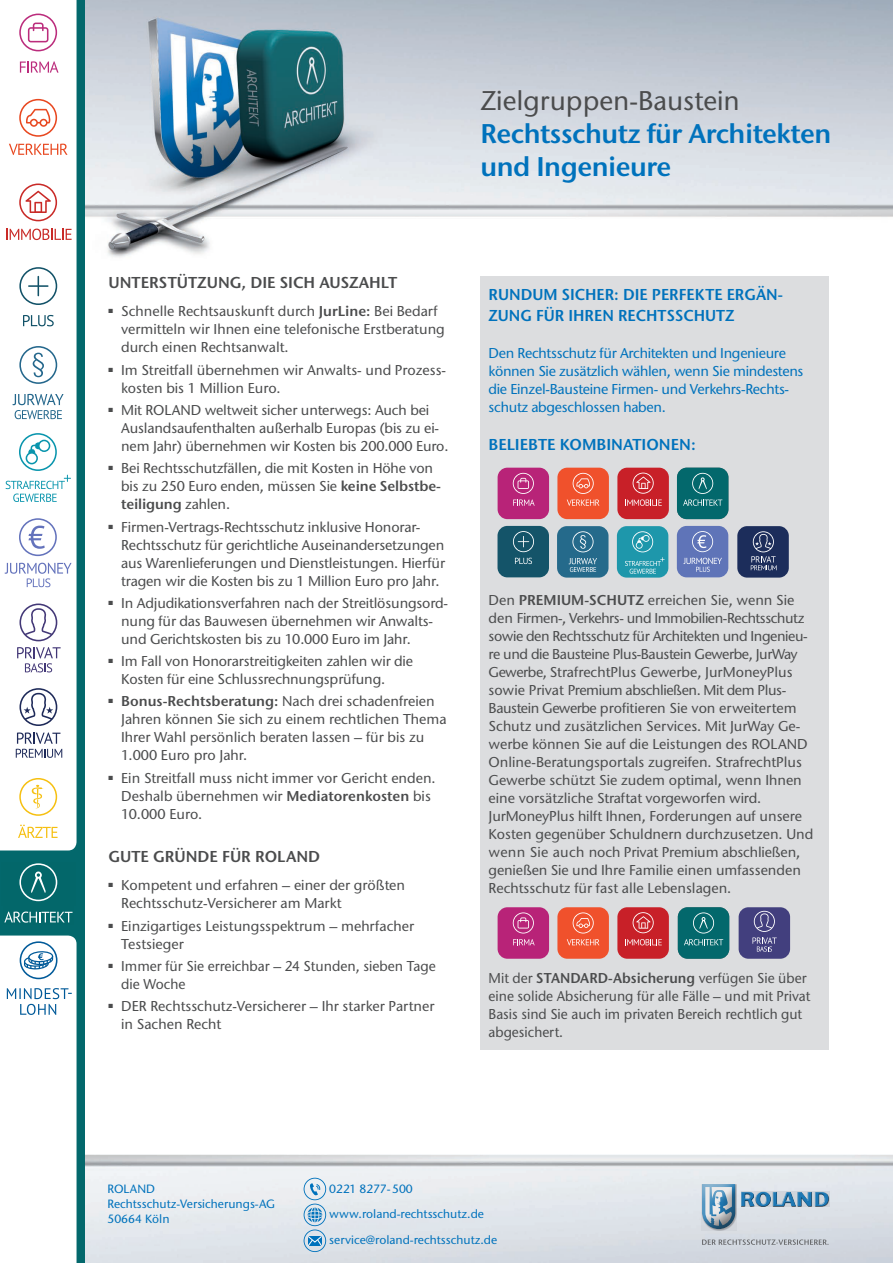
<style>
.page{position:relative;width:893px;height:1263px;background:#fff}
.page>*{position:absolute;margin:0;border:0;box-sizing:border-box;transform-origin:0 0}
.t1{font:600 27px/33px "Stone Sans ITC Std";letter-spacing:-.02em;color:#0072bc}
.t2{font:500 27px "Stone Sans ITC Std";color:#4b4c4d}
.t3{font:600 15.75px/20.2px "Stone Sans ITC Std";color:#0072bc}
.t4{font:600 15.75px "Stone Sans ITC Std";color:#4b4c4d}
.t5{font:500 14.25px/18px "Stone Sans ITC Std";color:#4b4c4d}
.t6{font:500 14.25px/18px "Stone Sans ITC Std";letter-spacing:-.02em;color:#0072bc}
.t7{font:500 14.25px/18px "Stone Sans ITC Std";color:#4b4c4d;scale:.96 1}
.t8{font:500 12px/15.5px "Stone Sans ITC Std";color:#0072bc}
.s1{font-weight:600}
</style>
<div class="page">
<svg style="left:304px;top:1178px;width:22px;height:74px"></svg>
<div style="left:741px;top:1191px;width:87px;height:15px;background:#d0d4da"></div>
<svg style="left:741px;top:1192px;width:88px;height:15px"></svg>
<svg style="left:736px;top:1184px;width:1px;height:47px"></svg>
<svg style="left:702px;top:1229px;width:34px;height:3px"></svg>
<svg style="left:702px;top:1184px;width:34px;height:45px"></svg>
<svg style="left:702px;top:1239px;width:126px;height:6px"></svg>
<img style="left:85px;top:0;width:808px;height:257px">
<div style="left:64px;top:0;width:21px;height:1263px;background:#03686c"></div>
<div style="left:0;top:838px;width:83px;height:110px;background:#03686c"></div>
<div style="left:480px;top:276px;width:349px;height:774px;background:#dcdddf"></div>
<div style="left:498px;top:907px;width:51px;height:52px;background:#b82378;border-radius:10px"></div>
<svg style="left:513px;top:912px;width:21px;height:21px"></svg>
<svg style="left:513px;top:939px;width:22px;height:6px"></svg>
<div style="left:557px;top:907px;width:52px;height:52px;background:#f0512c;border-radius:10px"></div>
<svg style="left:573px;top:912px;width:21px;height:21px"></svg>
<svg style="left:567px;top:939px;width:32px;height:6px"></svg>
<div style="left:617px;top:907px;width:52px;height:52px;background:#c82028;border-radius:10px"></div>
<svg style="left:625px;top:939px;width:37px;height:6px"></svg>
<svg style="left:633px;top:912px;width:21px;height:21px"></svg>
<div style="left:739px;top:907px;width:51px;height:52px;background:#423f7e;border-radius:10px"></div>
<svg style="left:752px;top:911px;width:25px;height:40px"></svg>
<div style="left:678px;top:907px;width:51px;height:52px;background:#03686c;border-radius:10px"></div>
<svg style="left:684px;top:939px;width:39px;height:6px"></svg>
<svg style="left:693px;top:912px;width:21px;height:21px"></svg>
<div style="left:498px;top:468px;width:51px;height:51px;background:#b82378;border-radius:10px"></div>
<svg style="left:513px;top:473px;width:22px;height:33px"></svg>
<div style="left:557px;top:468px;width:52px;height:51px;background:#f0512c;border-radius:10px"></div>
<svg style="left:567px;top:473px;width:32px;height:33px"></svg>
<div style="left:497px;top:526px;width:52px;height:51px;background:#145469;border-radius:10px"></div>
<svg style="left:515px;top:558px;width:17px;height:6px"></svg>
<svg style="left:513px;top:531px;width:21px;height:21px"></svg>
<div style="left:617px;top:468px;width:52px;height:51px;background:#c82028;border-radius:10px"></div>
<svg style="left:625px;top:473px;width:37px;height:33px"></svg>
<div style="left:557px;top:526px;width:51px;height:52px;background:#256a8b;border-radius:10px"></div>
<svg style="left:569px;top:558px;width:28px;height:14px"></svg>
<svg style="left:572px;top:531px;width:22px;height:21px"></svg>
<div style="left:617px;top:526px;width:51px;height:52px;background:#1e97ab;border-radius:10px"></div>
<svg style="left:625px;top:531px;width:40px;height:43px"></svg>
<div style="left:737px;top:526px;width:52px;height:52px;background:#1c2d5b;border-radius:10px"></div>
<svg style="left:751px;top:531px;width:26px;height:39px"></svg>
<div style="left:677px;top:526px;width:51px;height:51px;background:#5f74b8;border-radius:10px"></div>
<svg style="left:683px;top:558px;width:39px;height:14px"></svg>
<svg style="left:692px;top:531px;width:21px;height:21px"></svg>
<div style="left:677px;top:468px;width:51px;height:51px;background:#03686c;border-radius:10px"></div>
<svg style="left:683px;top:473px;width:39px;height:33px"></svg>
<svg style="left:4px;top:863px;width:69px;height:60px"></svg>
<svg style="left:0;top:935px;width:77px;height:328px"></svg>
<svg style="left:0;top:0;width:77px;height:850px"></svg>
<svg style="left:15px;top:11px;width:48px;height:66px"></svg>
<svg style="left:5px;top:95px;width:70px;height:69px"></svg>
<svg style="left:3px;top:180px;width:73px;height:74px"></svg>
<svg style="left:6px;top:264px;width:68px;height:74px"></svg>
<svg style="left:11px;top:344px;width:55px;height:78px"></svg>
<svg style="left:3px;top:430px;width:70px;height:75px"></svg>
<svg style="left:3px;top:516px;width:72px;height:75px"></svg>
<svg style="left:6px;top:601px;width:65px;height:74px"></svg>
<svg style="left:11px;top:686px;width:56px;height:76px"></svg>
<svg style="left:11px;top:776px;width:53px;height:65px"></svg>
<h1 class="t2" style="left:480px;top:84px;width:261px">Zielgruppen-Baustein</h1>
<h1 class="t1" style="left:480px;top:117px;width:352px">Rechtsschutz für Architekten und Ingenieure</h1>
<p class="t4" style="left:108px;top:273px;width:290px">UNTERSTÜTZUNG, DIE SICH AUSZAHLT</p>
<p class="t5" style="left:121px;top:302px;width:325px;text-indent:-13px">■ Schnelle Rechtsauskunft durch <span class="s1">JurLine:</span> Bei Bedarf vermitteln wir Ihnen eine telefonische Erstberatung durch einen Rechtsanwalt.</p>
<p class="t5" style="left:121px;top:361px;width:326px;text-indent:-13px">■ Im Streitfall übernehmen wir Anwalts- und Prozess&shy;kosten bis 1 Million Euro.</p>
<p class="t5" style="left:121px;top:401px;width:329px;text-indent:-13px">■ Mit ROLAND weltweit sicher unterwegs: Auch bei<br>Auslandsaufenthalten außerhalb Europas (bis zu ei&shy;nem Jahr) übernehmen wir Kosten bis 200.000 Euro.</p>
<p class="t5" style="left:121px;top:459px;width:321px;text-indent:-13px">■ Bei Rechtsschutzfällen, die mit Kosten in Höhe von bis zu 250 Euro enden, müssen Sie <span class="s1">keine Selbstbe&shy;teiligung</span> zahlen.</p>
<p class="t5" style="left:121px;top:517px;width:325px;text-indent:-13px">■ Firmen-Vertrags-Rechtsschutz inklusive Honorar-Rechtsschutz für gerichtliche Auseinandersetzungen aus Warenlieferungen und Dienstleistungen. Hierfür tragen wir die Kosten bis zu 1 Million Euro pro Jahr.</p>
<p class="t5" style="left:121px;top:594px;width:328px;text-indent:-13px">■ In Adjudikationsverfahren nach der Streitlösungsord&shy;nung für das Bauwesen übernehmen wir Anwalts&shy;und Gerichtskosten bis zu 10.000 Euro im Jahr.</p>
<p class="t5" style="left:121px;top:652px;width:293px;text-indent:-13px">■ Im Fall von Honorarstreitigkeiten zahlen wir die<br>Kosten für eine Schlussrechnungsprüfung.</p>
<p class="t5" style="left:121px;top:692px;width:327px;text-indent:-13px">■ <span class="s1">Bonus-Rechtsberatung:</span> Nach drei schadenfreien Jahren können Sie sich zu einem rechtlichen Thema Ihrer Wahl persönlich beraten lassen – für bis zu 1.000 Euro pro Jahr.</p>
<p class="t5" style="left:121px;top:768px;width:316px;text-indent:-13px">■ Ein Streitfall muss nicht immer vor Gericht enden.<br>Deshalb übernehmen wir <span class="s1">Mediatorenkosten</span> bis<br>10.000 Euro.</p>
<p class="t4" style="left:108px;top:846px;width:213px">GUTE GRÜNDE FÜR ROLAND</p>
<p class="t5" style="left:121px;top:876px;width:285px;text-indent:-13px">■ Kompetent und erfahren – einer der größten<br>Rechtsschutz-Versicherer am Markt</p>
<p class="t5" style="left:121px;top:916px;width:294px;text-indent:-13px">■ Einzigartiges Leistungsspektrum – mehrfacher<br>Testsieger</p>
<p class="t5" style="left:121px;top:957px;width:316px;text-indent:-13px">■ Immer für Sie erreichbar – 24 Stunden, sieben Tage die Woche</p>
<p class="t5" style="left:121px;top:997px;width:315px;text-indent:-13px">■ DER Rechtsschutz-Versicherer – Ihr starker Partner in Sachen Recht</p>
<p class="t3" style="left:489px;top:285px;width:296px">RUNDUM SICHER: DIE PERFEKTE ERGÄN-<br>ZUNG FÜR IHREN RECHTSSCHUTZ</p>
<p class="t6" style="left:489px;top:344px;width:316px">Den Rechtsschutz für Architekten und Ingenieure können Sie zusätzlich wählen, wenn Sie mindestens die Einzel-Bausteine Firmen- und Verkehrs-Rechts&shy;schutz abgeschlossen haben.</p>
<p class="t3" style="left:489px;top:435px;width:209px">BELIEBTE KOMBINATIONEN:</p>
<p class="t5" style="left:489px;top:591px;width:326px">Den <span class="s1">PREMIUM-SCHUTZ</span> erreichen Sie, wenn Sie den Firmen-, Verkehrs- und Immobilien-Rechtsschutz sowie den Rechtsschutz für Architekten und Ingenieu&shy;re und die Bausteine Plus-Baustein Gewerbe, JurWay Gewerbe, StrafrechtPlus Gewerbe, JurMoneyPlus sowie Privat Premium abschließen. Mit dem Plus-Baustein Gewerbe profitieren Sie von erweitertem Schutz und zusätzlichen Services. Mit JurWay Ge&shy;werbe können Sie auf die Leistungen des ROLAND Online-Beratungsportals zugreifen. StrafrechtPlus Gewerbe schützt Sie zudem optimal, wenn Ihnen eine vorsätzliche Straftat vorgeworfen wird.<br>JurMoneyPlus hilft Ihnen, Forderungen auf unsere Kosten gegenüber Schuldnern durchzusetzen. Und wenn Sie auch noch Privat Premium abschließen, genießen Sie und Ihre Familie einen umfassenden Rechtsschutz für fast alle Lebenslagen.</p>
<p class="t7" style="left:489px;top:969px;width:337px">Mit der <span class="s1">STANDARD-Absicherung</span> verfügen Sie über eine solide Absicherung für alle Fälle – und mit Privat Basis sind Sie auch im privaten Bereich rechtlich gut abgesichert.</p>
<p class="t8" style="left:107px;top:1180px;width:169px">ROLAND<br>Rechtsschutz-Versicherungs-AG<br>50664 Köln</p>
<p class="t8" style="left:329px;top:1175px;width:169px;line-height:26px">0221 8277-500 www.roland-rechtsschutz.de service@roland-rechtsschutz.de</p>
</div>
